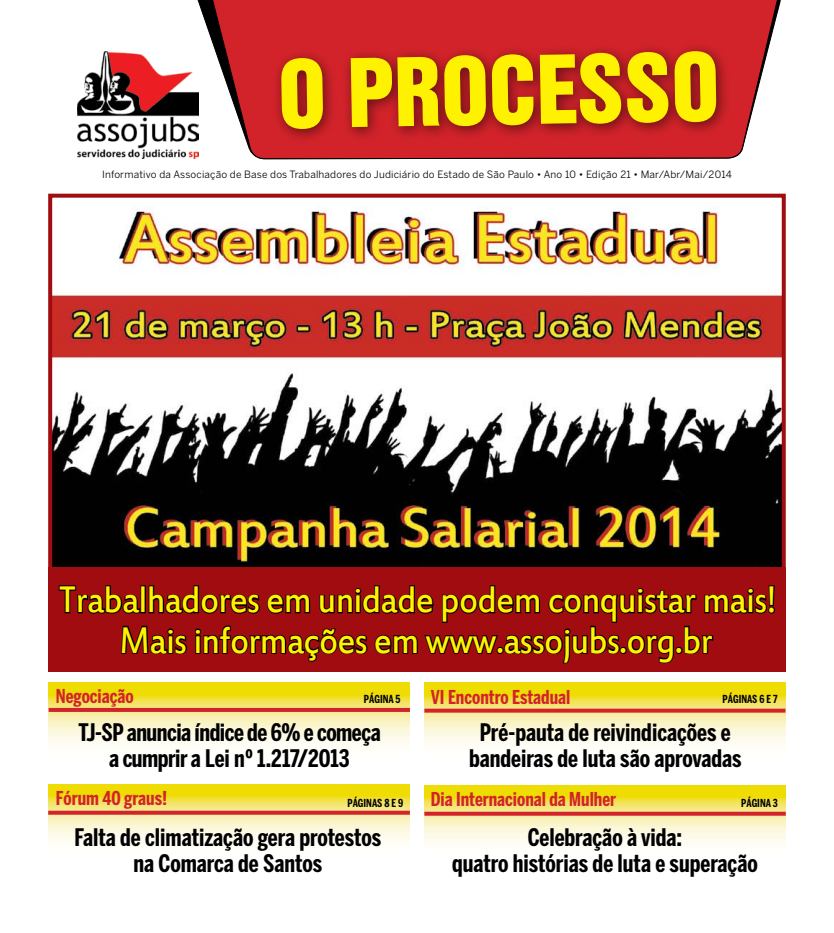
<style>
.page{position:relative;width:834px;height:933px;background:#fff}
.page>*{position:absolute;margin:0;border:0;box-sizing:border-box;transform-origin:0 0}
.t1{font:86px "Swiss 921 BT Regular A";color:#fff200}
.t2{font:41px "Estrangelo Edessa";letter-spacing:-.02em;color:#fff200;scale:.9 1}
.t3{font:700 24px/26px "Benton Sans Comp";color:#000;text-align:center}
.t4{font:700 24px/26px "Benton Sans Comp";letter-spacing:-.02em;color:#000;text-align:center}
.t5{font:700 19px "Benton Sans Comp";color:#d2232a}
.t6{font:700 11px "Benton Sans Comp";color:#000}
.t7{font:10px "Benton Sans";letter-spacing:.02em;color:#000}
</style>
<div class="page">
<img style="left:53px;top:206px;width:727px;height:360px">
<div style="left:48px;top:194px;width:737px;height:377px;border:4px solid #a00c10"></div>
<svg style="left:48px;top:784px;width:361px;height:58px;background:#f5e885"></svg>
<svg style="left:424px;top:785px;width:361px;height:58px;background:#f5e884"></svg>
<svg style="left:424px;top:683px;width:361px;height:62px;background:#f5e987"></svg>
<svg style="left:48px;top:683px;width:362px;height:62px;background:#f6eb88"></svg>
<img style="left:77px;top:51px;width:114px;height:108px">
<svg style="left:191px;top:0;width:16px;height:159px"></svg>
<svg style="left:207px;top:0;width:574px;height:159px;background:#cd3a40"></svg>
<div style="left:270px;top:40px;width:527px;height:145px;background:#000;opacity:.5"></div>
<hr style="left:49px;top:708px;width:361px;height:4px;background:#d2232a">
<svg style="left:424px;top:708px;width:361px;height:4px"></svg>
<svg style="left:48px;top:810px;width:362px;height:4px"></svg>
<svg style="left:424px;top:811px;width:361px;height:4px"></svg>
<div style="left:48px;top:568px;width:737px;height:104px;background:#a00c10"></div>
<svg style="left:58px;top:542px;width:718px;height:122px"></svg>
<h1 class="t1" style="left:277px;top:38px;width:438px;rotate:-1deg">O Processo</h1>
<p class="t7" style="left:102px;top:169px;width:631px">Informativo da Associação de Base dos Trabalhadores do Judiciário do Estado de São Paulo • Ano 10 • Edição 21 • Mar/Abr/Mai/2014</p>
<h2 class="t2" style="left:58px;top:579px;width:799px">Trabalhadores em unidade podem conquistar mais!</h2>
<h2 class="t2" style="left:120px;top:619px;width:660px">Mais informações em www.assojubs.org.br</h2>
<p class="t5" style="left:56px;top:685px;width:79px">Negociação</p>
<p class="t5" style="left:431px;top:686px;width:141px">VI Encontro Estadual</p>
<p class="t6" style="left:364px;top:692px;width:38px">PÁGINA 5</p>
<p class="t6" style="left:722px;top:692px;width:56px">PÁGINAS 6 E 7</p>
<p class="t4" style="left:78px;top:719px;width:304px">TJ-SP anuncia índice de 6% e começa a cumprir a Lei nº 1.217/2013</p>
<p class="t3" style="left:469px;top:719px;width:274px">Pré-pauta de reivindicações e bandeiras de luta são aprovadas</p>
<p class="t5" style="left:56px;top:787px;width:113px">Fórum 40 graus!</p>
<p class="t5" style="left:431px;top:788px;width:187px">Dia Internacional da Mulher</p>
<p class="t6" style="left:347px;top:796px;width:57px">PÁGINAS 8 E 9</p>
<p class="t6" style="left:741px;top:796px;width:38px">PÁGINA 3</p>
<p class="t3" style="left:75px;top:824px;width:308px">Falta de climatização gera protestos na Comarca de Santos</p>
<p class="t3" style="left:452px;top:824px;width:307px">Celebração à vida:<br>quatro histórias de luta e superação</p>
</div>
